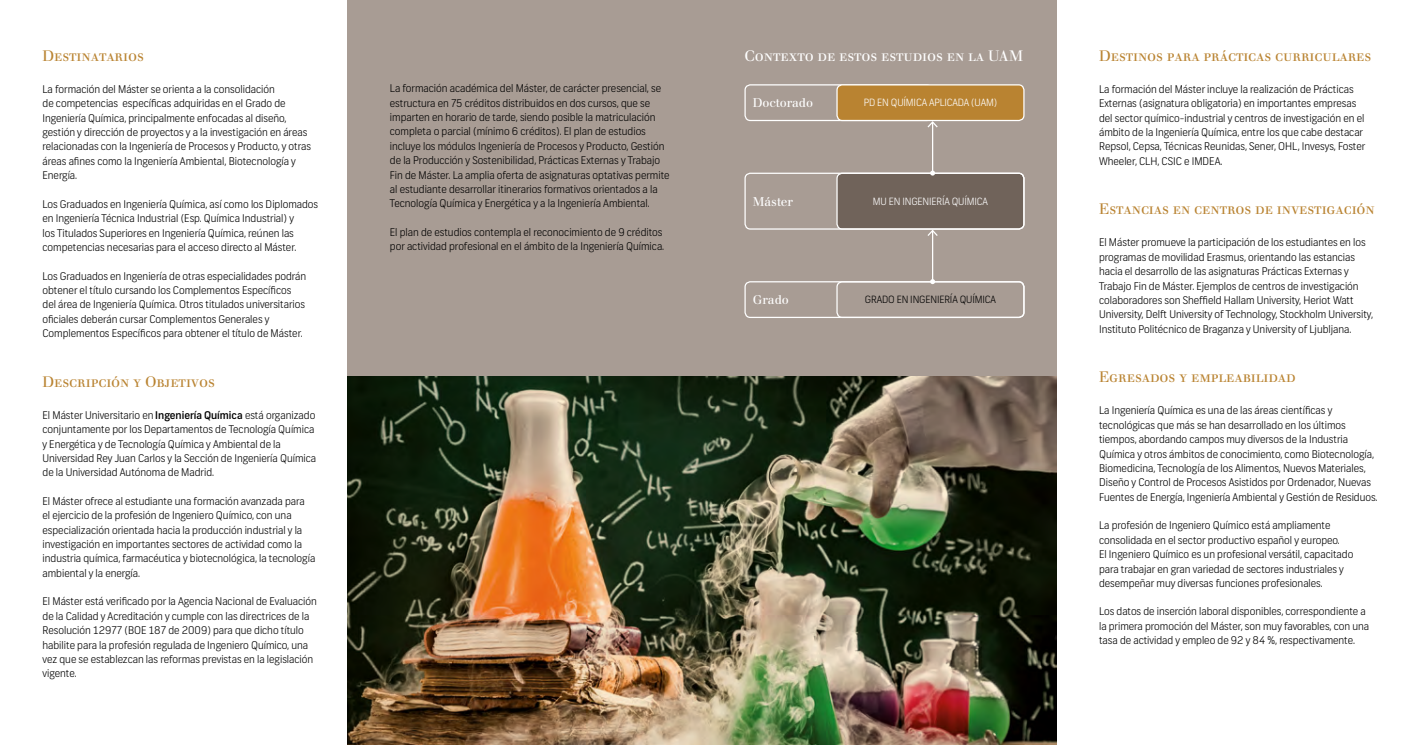
<style>
.page{position:relative;width:1404px;height:745px;background:#fff}
.page>*{position:absolute;margin:0;border:0;box-sizing:border-box;transform-origin:0 0}
.titulos{font:15px "Walbaum Book Regular SC";letter-spacing:-.01em;color:#b98331}
.titulos-2{font:15px "Walbaum Book Regular SC";letter-spacing:-.01em;color:#fff}
.t1{font:12.5px "Walbaum";color:#fff}
.texto_corrido{font:300 10.62px/14.4px "Frank";color:#000}
.texto_corrido-2{font:300 10px "Frank";letter-spacing:-.01em;color:#fff}
.texto_corrido-3{font:300 10px "Frank";letter-spacing:-.01em;color:#000}
.s1{font-weight:500}
</style>
<div class="page">
<div style="left:347px;top:0;width:709px;height:744px;background:#a89c94"></div>
<img style="left:347px;top:376px;width:709px;height:368px">
<div style="left:744px;top:84px;width:188px;height:37px;border:1px solid #fff;border-radius:5px"></div>
<div style="left:837px;top:173px;width:186px;height:56px;background:#70635a;border-radius:5px"></div>
<div style="left:744px;top:172px;width:280px;height:57px;border:1px solid #fff;border-radius:5px"></div>
<div style="left:744px;top:281px;width:280px;height:37px;border:1px solid #fff;border-radius:5px"></div>
<hr style="left:931px;top:122px;width:2px;height:51px;background:#fff">
<svg style="left:930px;top:170px;width:5px;height:5px"></svg>
<svg style="left:926px;top:121px;width:12px;height:8px"></svg>
<hr style="left:931px;top:230px;width:2px;height:51px;background:#fff">
<svg style="left:930px;top:279px;width:5px;height:5px"></svg>
<svg style="left:926px;top:228px;width:12px;height:9px"></svg>
<div style="left:837px;top:85px;width:186px;height:35px;background:#b98331;border-radius:5px"></div>
<div style="left:836px;top:84px;width:188px;height:37px;border:1px solid #fff;border-radius:5px"></div>
<p class="titulos" style="left:43px;top:47px;width:103px">Destinatarios</p>
<p class="texto_corrido" style="left:43px;top:82px;width:270px">La formación del Máster se orienta a la consolidación<br>de competencias específicas adquiridas en el Grado de Ingeniería Química, principalmente enfocadas al diseño, gestión y dirección de proyectos y a la investigación en áreas relacionadas con la Ingeniería de Procesos y Producto, y otras áreas afines como la Ingeniería Ambiental, Biotecnología y Energía.</p>
<p class="texto_corrido" style="left:43px;top:197px;width:277px">Los Graduados en Ingeniería Química, así como los Diplomados en Ingeniería Técnica Industrial (Esp. Química Industrial) y<br>los Titulados Superiores en Ingeniería Química, reúnen las competencias necesarias para el acceso directo al Máster.</p>
<p class="texto_corrido" style="left:43px;top:268px;width:265px">Los Graduados en Ingeniería de otras especialidades podrán obtener el título cursando los Complementos Específicos del área de Ingeniería Química. Otros titulados universitarios oficiales deberán cursar Complementos Generales y Complementos Específicos para obtener el título de Máster.</p>
<p class="titulos" style="left:43px;top:372px;width:174px">Descripción y Objetivos</p>
<p class="texto_corrido" style="left:43px;top:407px;width:275px">El Máster Universitario en <span class="s1">Ingeniería Química</span> está organizado conjuntamente por los Departamentos de Tecnología Química y Energética y de Tecnología Química y Ambiental de la Universidad Rey Juan Carlos y la Sección de Ingeniería Química de la Universidad Autónoma de Madrid.</p>
<p class="texto_corrido" style="left:43px;top:494px;width:274px">El Máster ofrece al estudiante una formación avanzada para<br>el ejercicio de la profesión de Ingeniero Químico, con una especialización orientada hacia la producción industrial y la investigación en importantes sectores de actividad como la industria química, farmacéutica y biotecnológica, la tecnología ambiental y la energía.</p>
<p class="texto_corrido" style="left:43px;top:594px;width:276px">El Máster está verificado por la Agencia Nacional de Evaluación de la Calidad y Acreditación y cumple con las directrices de la Resolución 12977 (BOE 187 de 2009) para que dicho título habilite para la profesión regulada de Ingeniero Químico, una vez que se establezcan las reformas previstas en la legislación vigente.</p>
<p class="texto_corrido" style="left:390px;top:81px;width:281px">La formación académica del Máster, de carácter presencial, se estructura en 75 créditos distribuidos en dos cursos, que se imparten en horario de tarde, siendo posible la matriculación completa o parcial (mínimo 6 créditos). El plan de estudios incluye los módulos Ingeniería de Procesos y Producto, Gestión de la Producción y Sostenibilidad, Prácticas Externas y Trabajo Fin de Máster. La amplia oferta de asignaturas optativas permite al estudiante desarrollar itinerarios formativos orientados a la Tecnología Química y Energética y a la Ingeniería Ambiental.</p>
<p class="texto_corrido" style="left:390px;top:225px;width:276px">El plan de estudios contempla el reconocimiento de 9 créditos por actividad profesional en el ámbito de la Ingeniería Química.</p>
<p class="titulos-2" style="left:744px;top:47px;width:280px">Contexto de estos estudios en la UAM</p>
<p class="t1" style="left:752px;top:96px;width:62px">Doctorado</p>
<p class="texto_corrido-2" style="left:863px;top:97px;width:135px">PD EN QUÍMICA APLICADA (UAM)</p>
<p class="t1" style="left:752px;top:194px;width:42px">Máster</p>
<p class="t1" style="left:752px;top:292px;width:38px">Grado</p>
<p class="texto_corrido-2" style="left:872px;top:195px;width:117px">MU EN INGENIERÍA QUÍMICA</p>
<p class="texto_corrido-3" style="left:864px;top:293px;width:132px">GRADO EN INGENIERÍA QUÍMICA</p>
<p class="titulos" style="left:1098px;top:47px;width:274px">Destinos para prácticas curriculares</p>
<p class="texto_corrido" style="left:1098px;top:82px;width:268px">La formación del Máster incluye la realización de Prácticas Externas (asignatura obligatoria) en importantes empresas del sector químico-industrial y centros de investigación en el ámbito de la Ingeniería Química, entre los que cabe destacar Repsol, Cepsa, Técnicas Reunidas, Sener, OHL, Invesys, Foster Wheeler, CLH, CSIC e IMDEA.</p>
<p class="titulos" style="left:1098px;top:200px;width:277px">Estancias en centros de investigación</p>
<p class="texto_corrido" style="left:1098px;top:235px;width:275px">El Máster promueve la participación de los estudiantes en los programas de movilidad Erasmus, orientando las estancias hacia el desarrollo de las asignaturas Prácticas Externas y Trabajo Fin de Máster. Ejemplos de centros de investigación colaboradores son Sheffield Hallam University, Heriot Watt University, Delft University of Technology, Stockholm University, Instituto Politécnico de Braganza y University of Ljubljana.</p>
<p class="titulos" style="left:1098px;top:368px;width:198px">Egresados y empleabilidad</p>
<p class="texto_corrido" style="left:1098px;top:403px;width:280px">La Ingeniería Química es una de las áreas científicas y tecnológicas que más se han desarrollado en los últimos tiempos, abordando campos muy diversos de la Industria Química y otros ámbitos de conocimiento, como Biotecnología, Biomedicina, Tecnología de los Alimentos, Nuevos Materiales, Diseño y Control de Procesos Asistidos por Ordenador, Nuevas Fuentes de Energía, Ingeniería Ambiental y Gestión de Residuos.</p>
<p class="texto_corrido" style="left:1098px;top:518px;width:256px">La profesión de Ingeniero Químico está ampliamente consolidada en el sector productivo español y europeo.<br>El Ingeniero Químico es un profesional versátil, capacitado para trabajar en gran variedad de sectores industriales y desempeñar muy diversas funciones profesionales.</p>
<p class="texto_corrido" style="left:1098px;top:604px;width:271px">Los datos de inserción laboral disponibles, correspondiente a la primera promoción del Máster, son muy favorables, con una tasa de actividad y empleo de 92 y 84 %, respectivamente.</p>
</div>
